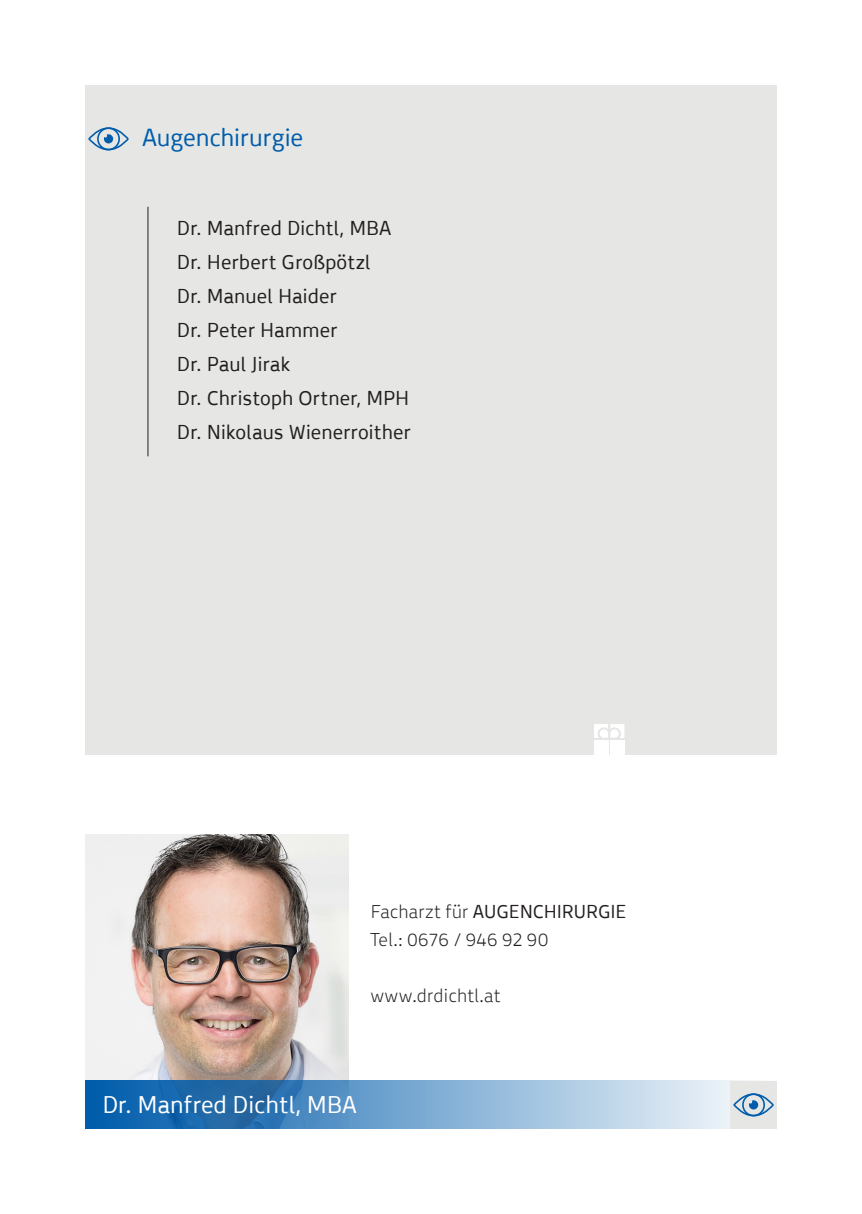
<style>
.page{position:relative;width:862px;height:1214px;background:#fff}
.page>*{position:absolute;margin:0;border:0;box-sizing:border-box;transform-origin:0 0}
.t1{font:24.6px "pkdregular";letter-spacing:-.01em;color:#015dab}
.t2{font:24px "pkdregular";color:#fff}
.t3{font:20px "pkdregular";color:#231f20}
.t4{font:18.6px "pkdlight";color:#231f20}
.t5{font:18.6px "pkdregular";color:#231f20}
.s1{font-family:"pkdlight"}
</style>
<div class="page">
<div style="left:85px;top:85px;width:692px;height:669px;background:#e6e7e5"></div>
<div style="left:594px;top:740px;width:14px;height:14px;background:#fff"></div>
<div style="left:610px;top:740px;width:14px;height:14px;background:#fff"></div>
<svg style="left:594px;top:724px;width:30px;height:14px"></svg>
<hr style="left:147px;top:207px;width:1px;height:249px;background:#231f20">
<div style="left:88px;top:127px;width:41px;height:23px;border:2px solid #015dab;border-radius:50%"></div>
<div style="left:97px;top:127px;width:23px;height:23px;border:2px solid #015dab;border-radius:50%"></div>
<svg style="left:104px;top:134px;width:9px;height:9px"></svg>
<img style="left:85px;top:834px;width:263px;height:246px">
<svg style="left:85px;top:1080px;width:645px;height:48px;background:#70a2cc"></svg>
<div style="left:730px;top:1080px;width:47px;height:48px;background:#e6e7e5"></div>
<div style="left:733px;top:1093px;width:41px;height:23px;border:2px solid #015dab;border-radius:50%"></div>
<div style="left:742px;top:1093px;width:23px;height:23px;border:2px solid #015dab;border-radius:50%"></div>
<svg style="left:749px;top:1100px;width:9px;height:9px"></svg>
<p class="t1" style="left:142px;top:119px;width:162px">Augenchirurgie</p>
<p class="t3" style="left:177px;top:213px;width:216px">Dr. Manfred Dichtl, MBA</p>
<p class="t3" style="left:177px;top:247px;width:195px">Dr. Herbert Großpötzl</p>
<p class="t3" style="left:177px;top:281px;width:162px">Dr. Manuel Haider</p>
<p class="t3" style="left:177px;top:315px;width:162px">Dr. Peter Hammer</p>
<p class="t3" style="left:177px;top:349px;width:115px">Dr. Paul Jirak</p>
<p class="t3" style="left:177px;top:383px;width:234px">Dr. Christoph Ortner, MPH</p>
<p class="t3" style="left:177px;top:417px;width:236px">Dr. Nikolaus Wienerroither</p>
<p class="t5" style="left:370px;top:897px;width:258px"><span class="s1">Facharzt für</span> AUGENCHIRURGIE</p>
<p class="t4" style="left:370px;top:926px;width:180px">Tel.: 0676 / 946 92 90</p>
<p class="t4" style="left:370px;top:982px;width:132px">www.drdichtl.at</p>
<p class="t2" style="left:102px;top:1087px;width:256px">Dr. Manfred Dichtl, MBA</p>
</div>
